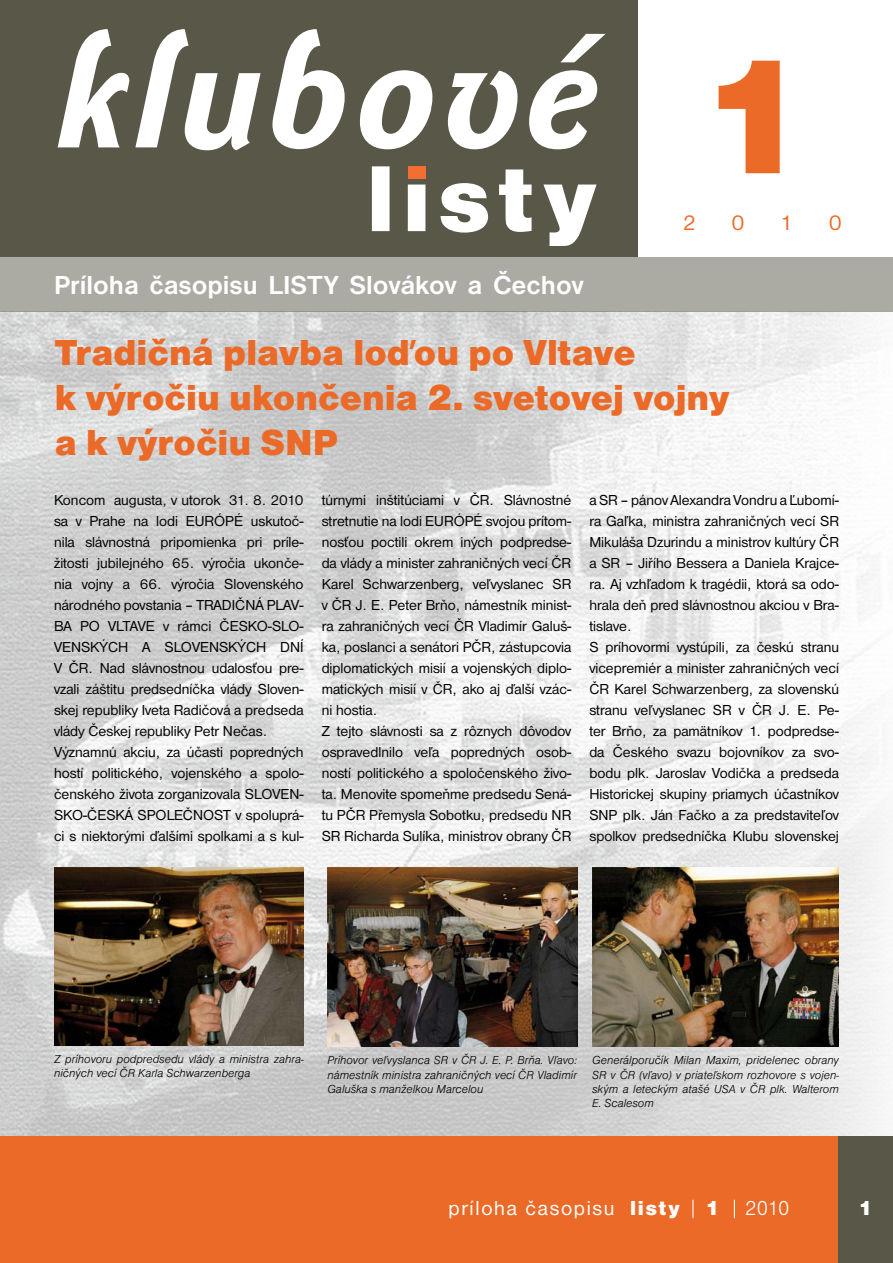
<style>
.page{position:relative;width:893px;height:1263px;background:#fff}
.page>*{position:absolute;margin:0;border:0;box-sizing:border-box;transform-origin:0 0}
.t1{font:168.75px "Nimbus Sans DOT Blac";color:#eb6a27}
.t2{font:italic 700 159px "Dyna Grotesk RCE";letter-spacing:.04em;color:#fff}
.t3{font:37.5px/45px "Nimbus Sans DOT Blac";color:#eb6a27}
.t4{font:700 27px "Nimbus Sans DOT";color:#fff}
.t5{font:22.5px "Nimbus Sans DOT";color:#eb6a29}
.t6{font:21px "Nimbus Sans DOT";letter-spacing:.08em;color:#fff}
.t7{font:21px "Nimbus Sans DOT Blac";color:#fff}
.t8{font:15px/21px "Nimbus Sans DOT";color:#000}
.t9{font:12px/14.4px "Nimbus Sans DOT Ligh Ital";color:#000;text-align:justify}
.s1{font-family:"Nimbus Sans DOT Blac"}
.s2{font-family:"Nimbus Sans DOT Ligh"}
</style>
<div class="page">
<img style="left:0;top:312px;width:893px;height:825px">
<div style="left:0;top:257px;width:893px;height:55px;background:#acaba3"></div>
<div style="left:0;top:0;width:638px;height:257px;background:#595747"></div>
<svg style="left:372px;top:166px;width:224px;height:80px"></svg>
<div style="left:0;top:1137px;width:847px;height:126px;background:#eb6a27"></div>
<img style="left:327px;top:867px;width:250px;height:179px">
<img style="left:592px;top:867px;width:247px;height:180px">
<img style="left:54px;top:867px;width:250px;height:179px">
<div style="left:839px;top:1137px;width:54px;height:126px;background:#595747"></div>
<svg style="left:734px;top:1200px;width:1px;height:18px"></svg>
<svg style="left:692px;top:1200px;width:1px;height:18px"></svg>
<h2 class="t2" style="left:55px;top:0;width:543px">klubové</h2>
<h2 class="t2" style="left:77px;top:0;width:543px">klubové</h2>
<h3 class="t4" style="left:54px;top:270px;width:531px">Príloha časopisu LISTY Slovákov a Čechov</h3>
<h1 class="t1" style="left:696px;top:18px;width:115px">1</h1>
<h3 class="t5" style="left:662px;top:210px;width:36px">2 2</h3>
<h3 class="t5" style="left:710px;top:210px;width:36px">0 0</h3>
<h3 class="t5" style="left:759px;top:210px;width:36px">1 1</h3>
<h3 class="t5" style="left:808px;top:210px;width:36px">0 0</h3>
<h3 class="t3" style="left:55px;top:330px;width:676px">Tradičná plavba loďou po Vltave<br>k výročiu ukončenia 2. svetovej vojny a k výročiu SNP</h3>
<p class="t8" style="left:54px;top:490px;width:251px">Koncom augusta, v utorok 31. 8. 2010 sa v Prahe na lodi EURÓPÉ uskutoč&shy;nila slávnostná pripomienka pri príle&shy;žitosti jubilejného 65. výročia ukonče&shy;nia vojny a 66. výročia Slovenského národného povstania – TRADIČNÁ PLAV-BA PO VLTAVE v rámci ČESKO-SLO-VENSKÝCH A SLOVENSKÝCH DNÍ V ČR. Nad slávnostnou udalosťou pre&shy;vzali záštitu predsedníčka vlády Sloven&shy;skej republiky Iveta Radičová a predseda vlády Českej republiky Petr Nečas.<br>Významnú akciu, za účasti popredných hostí politického, vojenského a spolo&shy;čenského života zorganizovala SLOVEN-SKO-ČESKÁ SPOLEČNOST v spoluprá&shy;ci s niektorými ďalšími spolkami a s kul-</p>
<p class="t8" style="left:322px;top:490px;width:251px">túrnymi inštitúciami v ČR. Slávnostné stretnutie na lodi EURÓPÉ svojou prítom&shy;nosťou poctili okrem iných podpredse&shy;da vlády a minister zahraničných vecí ČR Karel Schwarzenberg, veľvyslanec SR v ČR J. E. Peter Brňo, námestník minist&shy;ra zahraničných vecí ČR Vladimír Galuš&shy;ka, poslanci a senátori PČR, zástupcovia diplomatických misií a vojenských diplo&shy;matických misií v ČR, ako aj ďalší vzác&shy;ni hostia.<br>Z tejto slávnosti sa z rôznych dôvodov ospravedlnilo veľa popredných osob&shy;ností politického a spoločenského živo&shy;ta. Menovite spomeňme predsedu Sená&shy;tu PČR Přemysla Sobotku, predsedu NR SR Richarda Sulíka, ministrov obrany ČR</p>
<p class="t8" style="left:589px;top:490px;width:251px">a SR – pánov Alexandra Vondru a Ľubomí&shy;ra Gaľka, ministra zahraničných vecí SR Mikuláša Dzurindu a ministrov kultúry ČR a SR – Jiřího Bessera a Daniela Krajce&shy;ra. Aj vzhľadom k tragédii, ktorá sa odo&shy;hrala deň pred slávnostnou akciou v Bra&shy;tislave.<br>S príhovormi vystúpili, za českú stranu vicepremiér a minister zahraničných vecí ČR Karel Schwarzenberg, za slovenskú stranu veľvyslanec SR v ČR J. E. Pe&shy;ter Brňo, za pamätníkov 1. podpredse&shy;da Českého svazu bojovníkov za svo&shy;bodu plk. Jaroslav Vodička a predseda Historickej skupiny priamych účastníkov SNP plk. Ján Fačko a za predstaviteľov spolkov predsedníčka Klubu slovenskej</p>
<p class="t9" style="left:54px;top:1052px;width:251px">Z príhovoru podpredsedu vlády a ministra zahra&shy;ničných vecí ČR Karla Schwarzenberga</p>
<p class="t9" style="left:327px;top:1053px;width:251px">Príhovor veľvyslanca SR v ČR J. E. P. Brňa. Vľavo: námestník ministra zahraničných vecí ČR Vladimír Galuška s manželkou Marcelou</p>
<p class="t9" style="left:592px;top:1053px;width:248px">Generálporučík Milan Maxim, pridelenec obrany SR v ČR (vľavo) v priateľskom rozhovore s vojen&shy;ským a leteckým atašé USA v ČR plk. Walterom E. Scalesom</p>
<h3 class="t6" style="left:449px;top:1196px;width:342px">príloha časopisu <span class="s1">listy 1</span> <span class="s2">2010</span></h3>
<h3 class="t7" style="left:858px;top:1196px;width:16px">1</h3>
</div>
